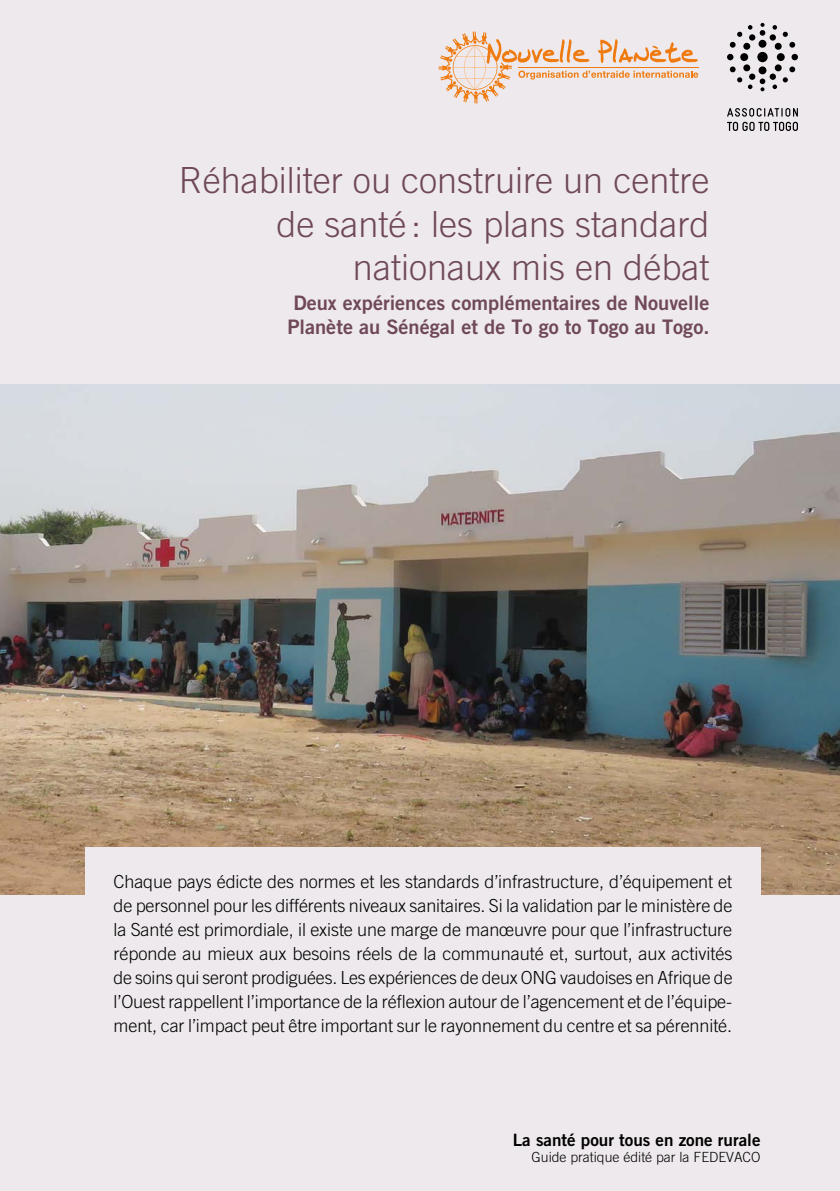
<style>
.page{position:relative;width:840px;height:1191px;background:#fff}
.page>*{position:absolute;margin:0;border:0;box-sizing:border-box;transform-origin:0 0}
.t1{font:300 36px/43.2px "Trade Gothic LT Std";color:#6f485a;text-align:right}
.t2{font:20px/24px "Trade Gothic LT Std Bd 2";color:#6f485a;text-align:center}
.t3{font:300 18px/24px "Trade Gothic LT Std";letter-spacing:-.005em;color:#000;text-align:justify}
.t4{font:17px "Trade Gothic LT Std Bd 2";color:#000}
.t5{font:300 14px "Trade Gothic LT Std";color:#000}
</style>
<div class="page">
<div style="left:0;top:0;width:839px;height:1191px;background:#eee9ec"></div>
<img style="left:0;top:384px;width:839px;height:510px">
<div style="left:85px;top:847px;width:675px;height:279px;background:#eee9ec"></div>
<svg style="left:438px;top:31px;width:260px;height:73px"></svg>
<svg style="left:727px;top:108px;width:70px;height:23px"></svg>
<svg style="left:727px;top:23px;width:70px;height:68px"></svg>
<h1 class="t1" style="left:179px;top:158px;width:532px">Réhabiliter ou construire un centre de santé: les plans standard nationaux mis en débat</h1>
<p class="t2" style="left:287px;top:290px;width:423px">Deux expériences complémentaires de Nouvelle<br>Planète au Sénégal et de To go to Togo au Togo.</p>
<p class="t3" style="left:113px;top:869px;width:620px">Chaque pays édicte des normes et les standards d’infrastructure, d’équipement et de personnel pour les différents niveaux sanitaires. Si la validation par le ministère de la Santé est primordiale, il existe une marge de manœuvre pour que l’infrastructure réponde au mieux aux besoins réels de la communauté et, surtout, aux activités de soins qui seront prodiguées. Les expériences de deux ONG vaudoises en Afrique de l’Ouest rappellent l’importance de la réflexion autour de l’agencement et de l’équipe&shy;ment, car l’impact peut être important sur le rayonnement du centre et sa pérennité.</p>
<p class="t4" style="left:512px;top:1129px;width:249px">La santé pour tous en zone rurale</p>
<p class="t5" style="left:531px;top:1149px;width:230px">Guide pratique édité par la FEDEVACO</p>
</div>
